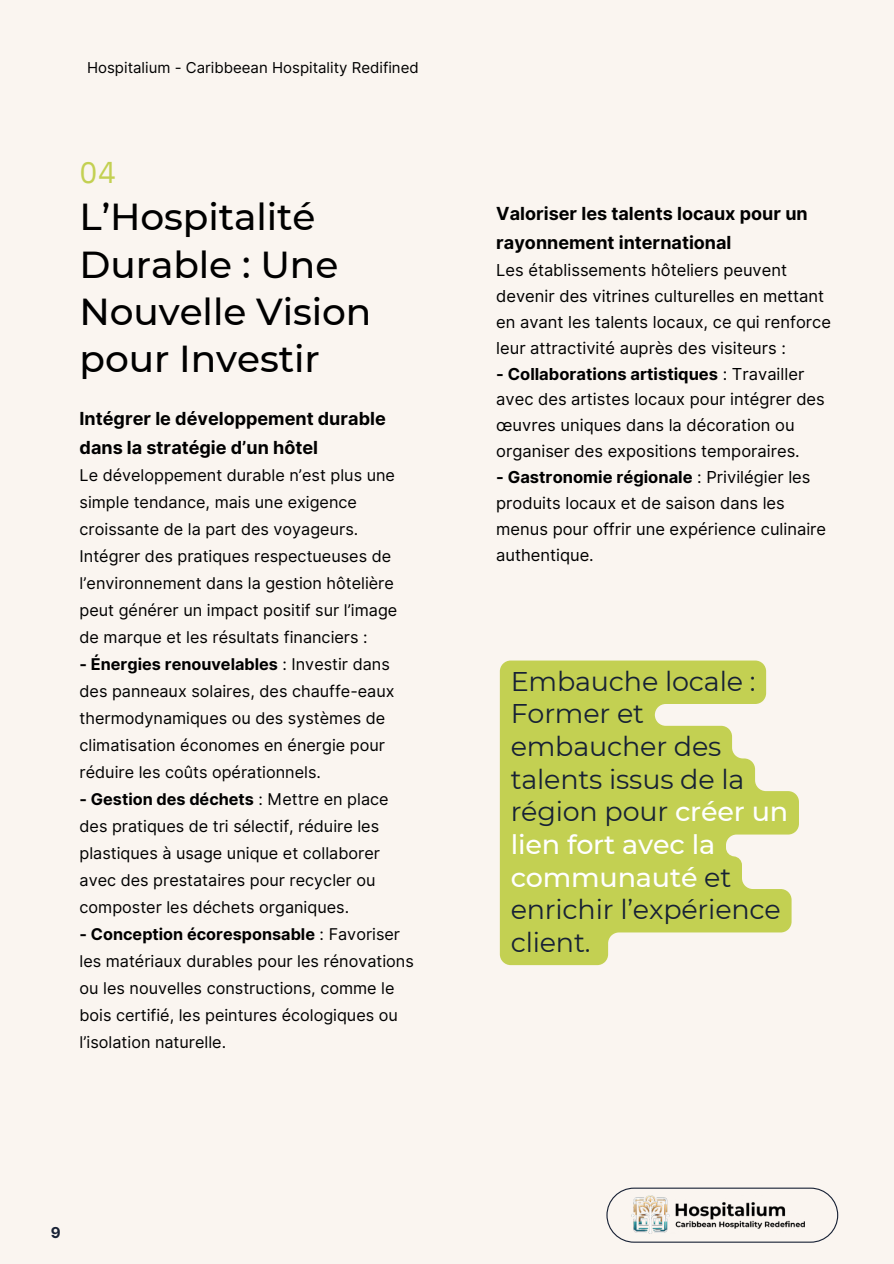
<style>
.page{position:relative;width:894px;height:1264px;background:#fff}
.page>*{position:absolute;margin:0;border:0;box-sizing:border-box;transform-origin:0 0}
.t1{font:500 37.5px/47.2px "Montserrat";letter-spacing:-.005em;color:#000}
.t2{font:30px "IBM Plex Sans";color:#c3d052}
.t3{font:27px/32.7px "Montserrat";letter-spacing:-.005em;color:#172135}
.t4{font:700 18px/29.2px "Inter";color:#000}
.t5{font:16.5px/25.8px "Inter";color:#000}
.t6{font:16.2px/27px "Inter";color:#000}
.t7{font:15px "Inter";color:#000}
.t8{font:700 15px "Inter";color:#172135}
.s1{font-weight:700}
.s2{font-weight:500;color:#fff}
</style>
<div class="page">
<div style="left:0;top:0;width:893px;height:1263px;background:#faf5f0"></div>
<svg style="left:499px;top:660px;width:299px;height:305px;fill:#c3d052"></svg>
<svg style="left:606px;top:1187px;width:232px;height:55px"></svg>
<img style="left:631px;top:1195px;width:173px;height:38px">
<p class="t7" style="left:87px;top:59px;width:333px">Hospitalium - Caribbeean Hospitality Redifined</p>
<h2 class="t2" style="left:80px;top:152px;width:38px">04</h2>
<h1 class="t1" style="left:80px;top:193px;width:293px">L’Hospitalité<br>Durable : Une<br>Nouvelle Vision pour Investir</h1>
<p class="t4" style="left:80px;top:403px;width:307px">Intégrer le développement durable dans la stratégie d’un hôtel</p>
<p class="t6" style="left:80px;top:461px;width:319px">Le développement durable n’est plus une simple tendance, mais une exigence croissante de la part des voyageurs.<br>Intégrer des pratiques respectueuses de l’environnement dans la gestion hôtelière peut générer un impact positif sur l’image de marque et les résultats financiers :</p>
<p class="t6" style="left:80px;top:650px;width:316px"><span class="s1">- Énergies renouvelables</span> : Investir dans des panneaux solaires, des chauffe-eaux thermodynamiques ou des systèmes de climatisation économes en énergie pour réduire les coûts opérationnels.</p>
<p class="t6" style="left:80px;top:785px;width:310px"><span class="s1">- Gestion des déchets</span> : Mettre en place des pratiques de tri sélectif, réduire les plastiques à usage unique et collaborer avec des prestataires pour recycler ou composter les déchets organiques.</p>
<p class="t6" style="left:80px;top:920px;width:336px"><span class="s1">- Conception écoresponsable</span> : Favoriser les matériaux durables pour les rénovations ou les nouvelles constructions, comme le bois certifié, les peintures écologiques ou l’isolation naturelle.</p>
<p class="t8" style="left:51px;top:1223px;width:11px">9</p>
<p class="t4" style="left:496px;top:198px;width:313px">Valoriser les talents locaux pour un rayonnement international</p>
<p class="t5" style="left:496px;top:257px;width:336px">Les établissements hôteliers peuvent devenir des vitrines culturelles en mettant en avant les talents locaux, ce qui renforce leur attractivité auprès des visiteurs :</p>
<p class="t5" style="left:496px;top:360px;width:330px"><span class="s1">- Collaborations artistiques</span> : Travailler avec des artistes locaux pour intégrer des œuvres uniques dans la décoration ou organiser des expositions temporaires.</p>
<p class="t5" style="left:496px;top:464px;width:331px"><span class="s1">- Gastronomie régionale</span> : Privilégier les produits locaux et de saison dans les menus pour offrir une expérience culinaire authentique.</p>
<h3 class="t3" style="left:510px;top:664px;width:279px">Embauche locale :<br>Former et embaucher des talents issus de la région pour <span class="s2">créer un lien fort avec la communauté</span> et enrichir l’expérience client.</h3>
</div>
